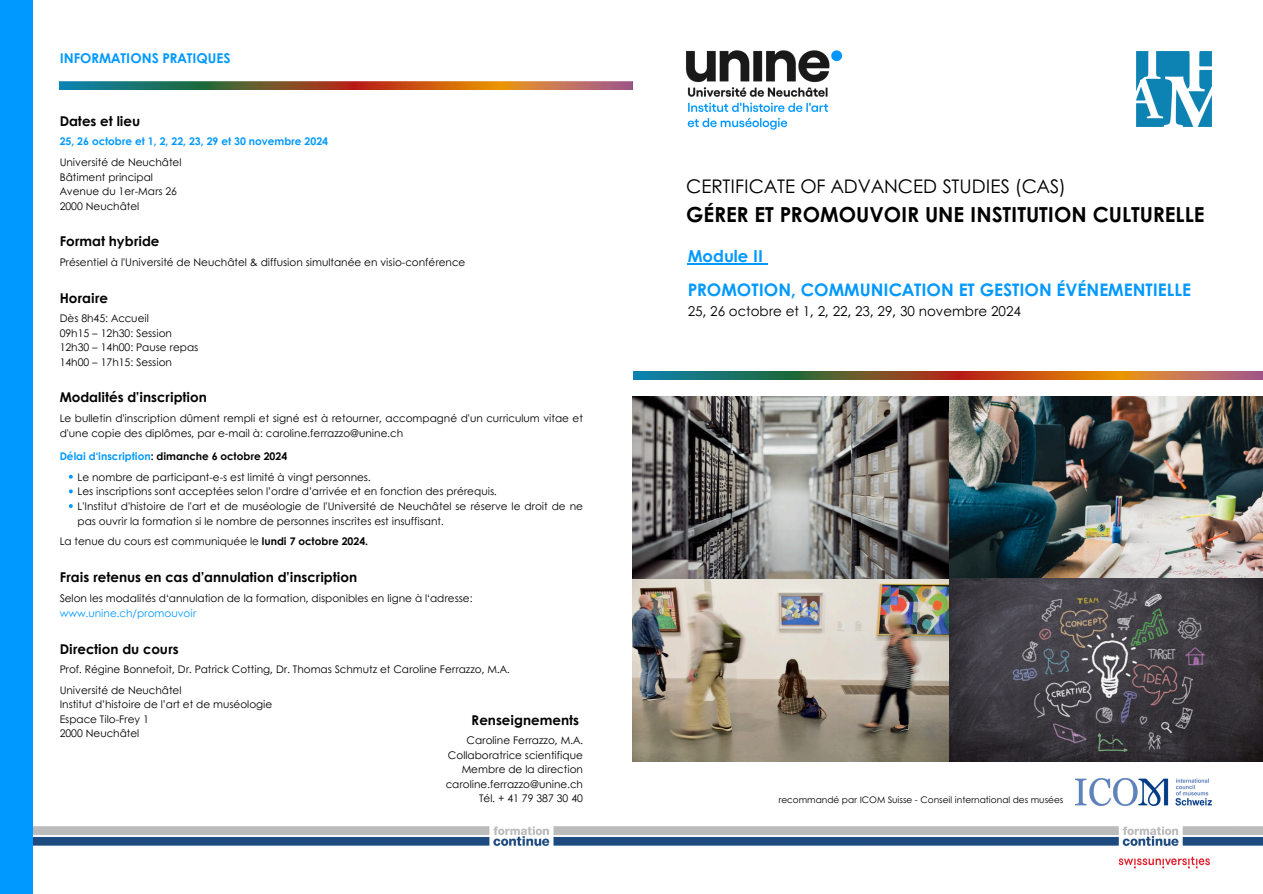
<style>
.page{position:relative;width:1263px;height:894px;background:#fff}
.page>*{position:absolute;margin:0;border:0;box-sizing:border-box;transform-origin:0 0}
.t1{font:700 20.7px "Century Gothic";color:#000}
.t2{font:18.75px "Century Gothic";color:#000}
.t3{font:700 17.25px "Century Gothic";color:#09f}
.t4{font:700 16.5px "Century Gothic";color:#09f}
.t5{font:700 13.5px "Century Gothic";color:#000}
.t6{font:13.5px "Century Gothic";color:#000}
.t7{font:700 13.5px "Century Gothic";color:#09f}
.t8{font:10.5px/14.7px "Century Gothic";color:#000}
.t9{font:700 10.5px "Century Gothic";color:#09f}
.t10{font:700 10.5px "Century Gothic";color:#000}
.t11{font:10.5px "Century Gothic";color:#0098ff}
.t12{font:9px "Century Gothic";color:#000}
.s1{color:#09f}
.s2{font-weight:700}
</style>
<div class="page">
<img style="left:686px;top:50px;width:157px;height:80px">
<img style="left:1136px;top:51px;width:75px;height:76px">
<img style="left:1119px;top:856px;width:91px;height:13px">
<img style="left:666px;top:826px;width:169px;height:19px">
<img style="left:835px;top:826px;width:428px;height:19px">
<img style="left:632px;top:396px;width:631px;height:365px">
<img style="left:651px;top:826px;width:15px;height:19px">
<img style="left:32px;top:826px;width:174px;height:19px">
<div style="left:0;top:0;width:32px;height:893px;background:#09f"></div>
<img style="left:206px;top:826px;width:445px;height:19px">
<img style="left:60px;top:82px;width:572px;height:8px">
<img style="left:633px;top:371px;width:630px;height:8px">
<img style="left:1075px;top:778px;width:136px;height:27px">
<hr style="left:688px;top:263px;width:75px;height:1px;background:#09f">
<svg style="left:69px;top:474px;width:4px;height:4px"></svg>
<svg style="left:69px;top:489px;width:4px;height:4px"></svg>
<svg style="left:69px;top:504px;width:4px;height:4px"></svg>
<p class="t7" style="left:60px;top:48px;width:172px">INFORMATIONS PRATIQUES</p>
<p class="t5" style="left:60px;top:111px;width:82px">Dates et lieu</p>
<p class="t9" style="left:60px;top:133px;width:270px">25, 26 octobre et 1, 2, 22, 23, 29 et 30 novembre 2024</p>
<h5 class="t8" style="left:60px;top:154px;width:123px">Université de Neuchâtel</h5>
<p class="t8" style="left:60px;top:169px;width:95px">Bâtiment principal</p>
<h6 class="t8" style="left:60px;top:183px;width:119px">Avenue du 1er-Mars 26</h6>
<p class="t8" style="left:60px;top:198px;width:81px">2000 Neuchâtel</p>
<p class="t5" style="left:60px;top:231px;width:101px">Format hybride</p>
<p class="t8" style="left:60px;top:254px;width:407px">Présentiel à l'Université de Neuchâtel &amp; diffusion simultanée en visio-conférence</p>
<p class="t5" style="left:60px;top:287px;width:50px">Horaire</p>
<p class="t8" style="left:60px;top:310px;width:91px">Dès 8h45: Accueil</p>
<p class="t8" style="left:60px;top:325px;width:114px">09h15 – 12h30: Session</p>
<p class="t8" style="left:60px;top:339px;width:140px">12h30 – 14h00: Pause repas</p>
<p class="t8" style="left:60px;top:354px;width:114px">14h00 – 17h15: Session</p>
<p class="t5" style="left:60px;top:387px;width:149px">Modalités d’inscription</p>
<p class="t8" style="left:60px;top:410px;width:525px">Le bulletin d'inscription dûment rempli et signé est à retourner, accompagné d'un curriculum vitae et d'une copie des diplômes, par e-mail à: caroline.ferrazzo@unine.ch</p>
<h5 class="t10" style="left:60px;top:448px;width:229px"><span class="s1">Délai d‘inscription</span>: dimanche 6 octobre 2024</h5>
<p class="t8" style="left:78px;top:469px;width:295px">Le nombre de participant-e-s est limité à vingt personnes.</p>
<p class="t8" style="left:78px;top:483px;width:421px">Les inscriptions sont acceptées selon l’ordre d’arrivée et en fonction des prérequis.</p>
<h5 class="t8" style="left:78px;top:498px;width:507px">L'Institut d'histoire de l'art et de muséologie de l'Université de Neuchâtel se réserve le droit de ne pas ouvrir la formation si le nombre de personnes inscrites est insuffisant.</h5>
<p class="t8" style="left:60px;top:533px;width:310px">La tenue du cours est communiquée le <span class="s2">lundi 7 octobre 2024.</span></p>
<p class="t5" style="left:60px;top:567px;width:299px">Frais retenus en cas d’annulation d’inscription</p>
<p class="t8" style="left:60px;top:590px;width:414px">Selon les modalités d‘annulation de la formation, disponibles en ligne à l‘adresse:</p>
<p class="t11" style="left:60px;top:604px;width:138px">www.unine.ch/promouvoir</p>
<p class="t5" style="left:60px;top:638px;width:121px">Direction du cours</p>
<h5 class="t8" style="left:60px;top:661px;width:452px">Prof. Régine Bonnefoit, Dr. Patrick Cotting, Dr. Thomas Schmutz et Caroline Ferrazzo, M.A.</h5>
<p class="t8" style="left:60px;top:682px;width:123px">Université de Neuchâtel</p>
<p class="t8" style="left:60px;top:696px;width:214px">Institut d’histoire de l’art et de muséologie</p>
<p class="t8" style="left:60px;top:711px;width:91px">Espace Tilo-Frey 1</p>
<p class="t8" style="left:60px;top:725px;width:81px">2000 Neuchâtel</p>
<p class="t5" style="left:472px;top:709px;width:109px">Renseignements</p>
<p class="t8" style="left:466px;top:732px;width:118px">Caroline Ferrazzo, M.A.</p>
<p class="t8" style="left:448px;top:747px;width:137px">Collaboratrice scientifique</p>
<p class="t8" style="left:462px;top:761px;width:123px">Membre de la direction</p>
<p class="t8" style="left:446px;top:776px;width:139px">caroline.ferrazzo@unine.ch</p>
<p class="t8" style="left:479px;top:790px;width:105px">Tél. + 41 79 387 30 40</p>
<p class="t2" style="left:686px;top:172px;width:381px">CERTIFICATE OF ADVANCED STUDIES (CAS)</p>
<p class="t1" style="left:686px;top:199px;width:520px">GÉRER ET PROMOUVOIR UNE INSTITUTION CULTURELLE</p>
<h3 class="t4" style="left:688px;top:243px;width:77px">Module II</h3>
<h3 class="t3" style="left:688px;top:276px;width:505px">PROMOTION, COMMUNICATION ET GESTION ÉVÉNEMENTIELLE</h3>
<p class="t6" style="left:688px;top:300px;width:335px">25, 26 octobre et 1, 2, 22, 23, 29, 30 novembre 2024</p>
<p class="t12" style="left:778px;top:792px;width:286px">recommandé par ICOM Suisse - Conseil international des musées</p>
</div>
